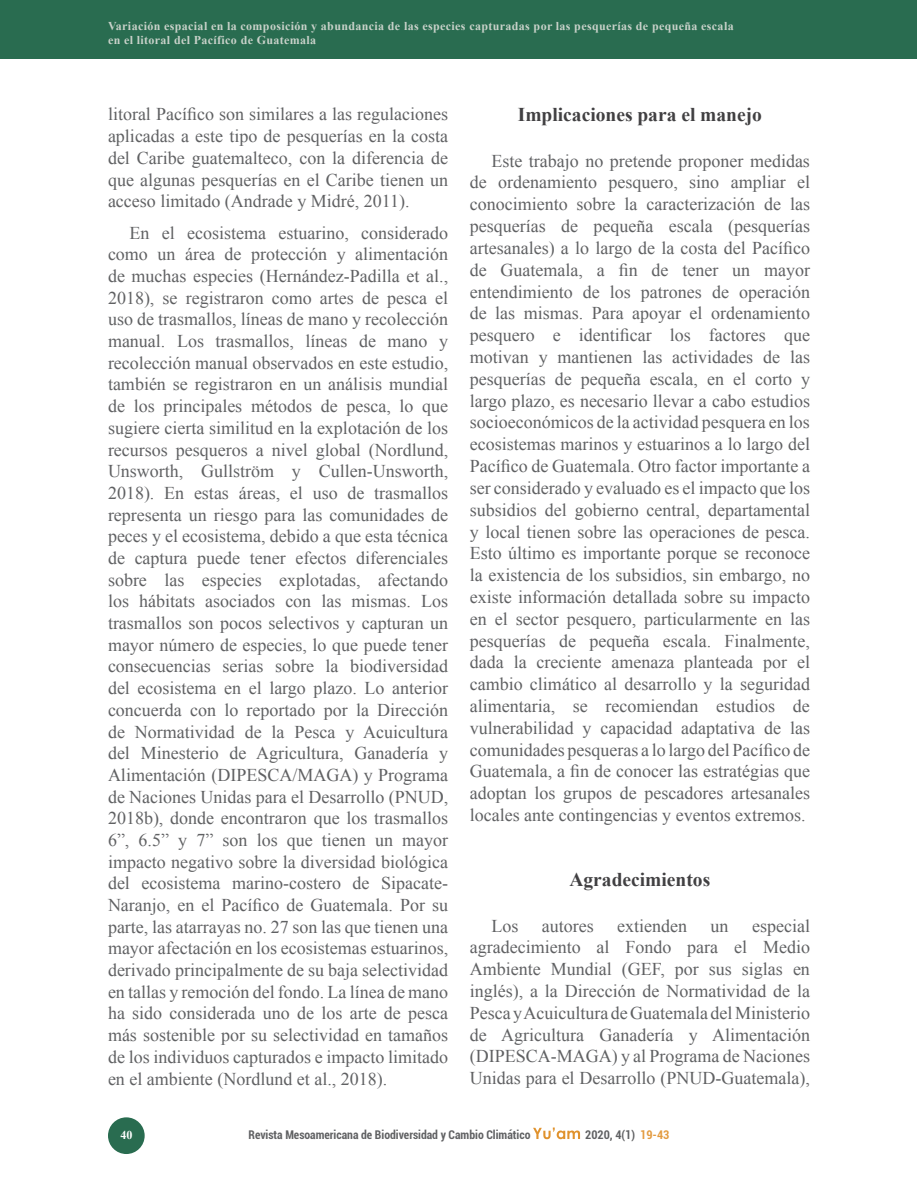
<style>
.page{position:relative;width:918px;height:1188px;background:#fff}
.page>*{position:absolute;margin:0;border:0;box-sizing:border-box;transform-origin:0 0}
.t1{font:700 19.5px "Times New Roman";color:#414042}
.t2{font:18px/21.8px "Times New Roman";color:#606163;text-align:justify}
.t3{font:700 12px/14.4px "Times New Roman";letter-spacing:.03em;color:#c9d2ca}
.t4{font:700 condensed 12px "Roboto";color:#606163}
.t5{font:700 12px "Times New Roman";color:#fff}
.s1{color:#e39b40}
</style>
<div class="page">
<div style="left:0;top:0;width:917px;height:58px;background:#296c50"></div>
<div style="left:108px;top:1117px;width:37px;height:37px;background:#296c50;border-radius:50%"></div>
<svg style="left:533px;top:1128px;width:47px;height:11px"></svg>
<p class="t3" style="left:108px;top:18px;width:627px">Variación espacial en la composición y abundancia de las especies capturadas por las pesquerías de pequeña escala en el litoral del Pacífico de Guatemala</p>
<p class="t2" style="left:108px;top:103px;width:342px">litoral Pacífico son similares a las regulaciones aplicadas a este tipo de pesquerías en la costa del Caribe guatemalteco, con la diferencia de que algunas pesquerías en el Caribe tienen un acceso limitado (Andrade y Midré, 2011).</p>
<p class="t2" style="left:108px;top:221px;width:342px;text-indent:22px">En el ecosistema estuarino, considerado como un área de protección y alimentación de muchas especies (Hernández-Padilla et al., 2018), se registraron como artes de pesca el uso de trasmallos, líneas de mano y recolección manual. Los trasmallos, líneas de mano y recolección manual observados en este estudio, también se registraron en un análisis mundial de los principales métodos de pesca, lo que sugiere cierta similitud en la explotación de los recursos pesqueros a nivel global (Nordlund, Unsworth, Gullström y Cullen-Unsworth, 2018). En estas áreas, el uso de trasmallos representa un riesgo para las comunidades de peces y el ecosistema, debido a que esta técnica de captura puede tener efectos diferenciales sobre las especies explotadas, afectando los hábitats asociados con las mismas. Los trasmallos son pocos selectivos y capturan un mayor número de especies, lo que puede tener consecuencias serias sobre la biodiversidad del ecosistema en el largo plazo. Lo anterior concuerda con lo reportado por la Dirección de Normatividad de la Pesca y Acuicultura del Minesterio de Agricultura, Ganadería y Alimentación (DIPESCA/MAGA) y Programa de Naciones Unidas para el Desarrollo (PNUD, 2018b), donde encontraron que los trasmallos 6”, 6.5” y 7” son los que tienen un mayor impacto negativo sobre la diversidad biológica del ecosistema marino-costero de Sipacate-Naranjo, en el Pacífico de Guatemala. Por su parte, las atarrayas no. 27 son las que tienen una mayor afectación en los ecosistemas estuarinos, derivado principalmente de su baja selectividad en tallas y remoción del fondo. La línea de mano ha sido considerada uno de los arte de pesca más sostenible por su selectividad en tamaños de los individuos capturados e impacto limitado en el ambiente (Nordlund et al., 2018).</p>
<p class="t1" style="left:518px;top:101px;width:246px">Implicaciones para el manejo</p>
<p class="t2" style="left:470px;top:149px;width:342px;text-indent:22px">Este trabajo no pretende proponer medidas de ordenamiento pesquero, sino ampliar el conocimiento sobre la caracterización de las pesquerías de pequeña escala (pesquerías artesanales) a lo largo de la costa del Pacífico de Guatemala, a fin de tener un mayor entendimiento de los patrones de operación de las mismas. Para apoyar el ordenamiento pesquero e identificar los factores que motivan y mantienen las actividades de las pesquerías de pequeña escala, en el corto y largo plazo, es necesario llevar a cabo estudios socioeconómicos de la actividad pesquera en los ecosistemas marinos y estuarinos a lo largo del Pacífico de Guatemala. Otro factor importante a ser considerado y evaluado es el impacto que los subsidios del gobierno central, departamental y local tienen sobre las operaciones de pesca.<br>Esto último es importante porque se reconoce la existencia de los subsidios, sin embargo, no existe información detallada sobre su impacto en el sector pesquero, particularmente en las pesquerías de pequeña escala. Finalmente, dada la creciente amenaza planteada por el cambio climático al desarrollo y la seguridad alimentaria, se recomiendan estudios de vulnerabilidad y capacidad adaptativa de las comunidades pesqueras a lo largo del Pacífico de Guatemala, a fin de conocer las estratégias que adoptan los grupos de pescadores artesanales locales ante contingencias y eventos extremos.</p>
<p class="t1" style="left:569px;top:866px;width:142px">Agradecimientos</p>
<p class="t2" style="left:470px;top:914px;width:342px;text-indent:282px">especial agradecimiento al Fondo para el Medio Ambiente Mundial (GEF, por sus siglas en inglés), a la Dirección de Normatividad de la Pesca y Acuicultura de Guatemala del Ministerio de Agricultura Ganadería y Alimentación (DIPESCA-MAGA) y al Programa de Naciones Unidas para el Desarrollo (PNUD-Guatemala),</p>
<p class="t2" style="left:491px;top:914px;width:28px">Los</p>
<p class="t2" style="left:542px;top:914px;width:53px">autores</p>
<p class="t2" style="left:617px;top:914px;width:71px">extienden</p>
<p class="t2" style="left:711px;top:914px;width:19px">un</p>
<p class="t5" style="left:120px;top:1127px;width:13px">40</p>
<p class="t4" style="left:249px;top:1127px;width:283px">Revista Mesoamericana de Biodiversidad y Cambio Climático</p>
<p class="t4" style="left:585px;top:1127px;width:86px">2020, 4(1) <span class="s1">19-43</span></p>
</div>
